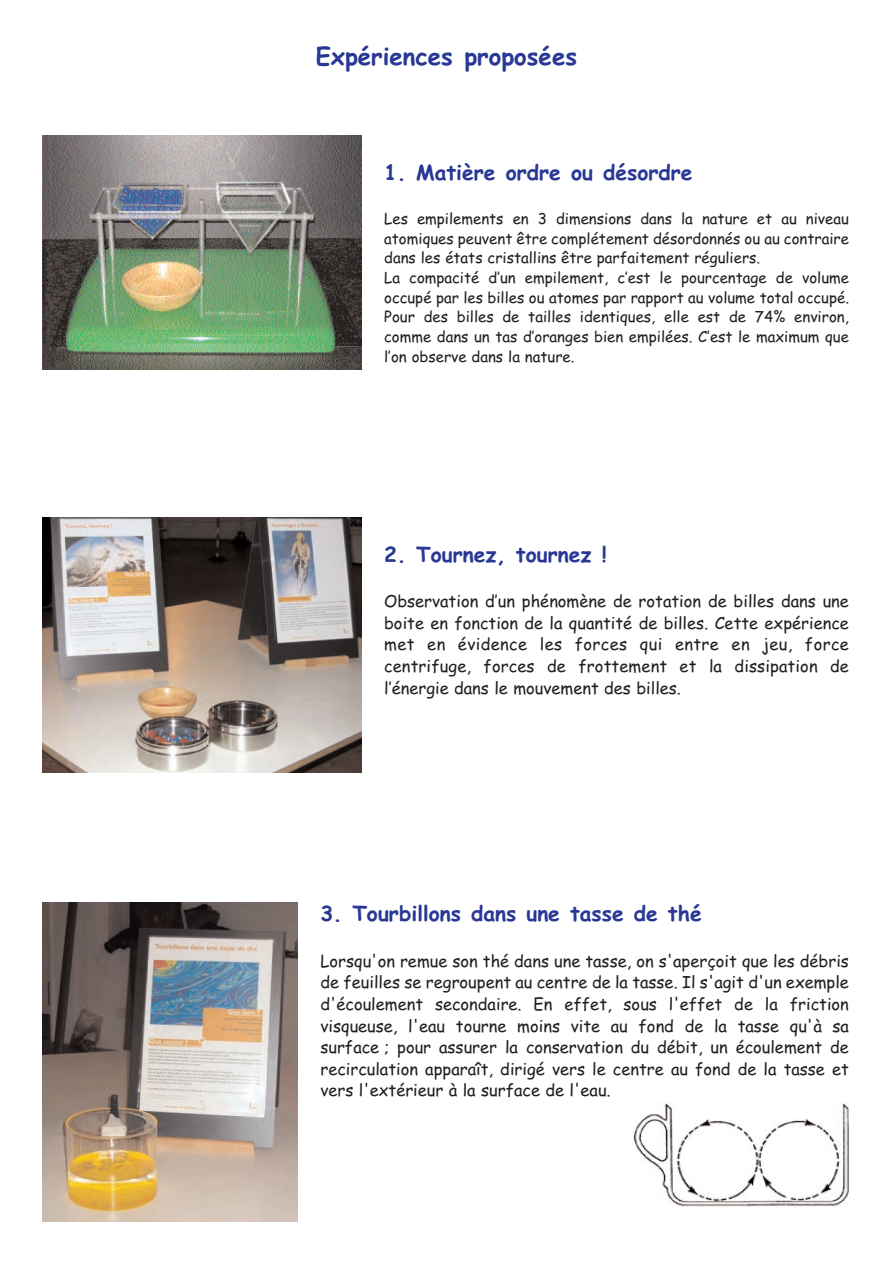
<style>
.page{position:relative;width:893px;height:1263px;background:#fff}
.page>*{position:absolute;margin:0;border:0;box-sizing:border-box;transform-origin:0 0}
.t1{font:700 24px "Comic Sans MS";color:#293795}
.t2{font:700 21px "Comic Sans MS";color:#293795}
.t3{font:16.5px/21.6px "Comic Sans MS";color:#231f20;text-align:justify}
.t4{font:15px/19.6px "Comic Sans MS";color:#231f20}
</style>
<div class="page">
<img style="left:43px;top:136px;width:318px;height:234px">
<img style="left:43px;top:903px;width:255px;height:319px">
<img style="left:633px;top:1103px;width:216px;height:104px">
<img style="left:43px;top:518px;width:318px;height:255px">
<h1 class="t1" style="left:316px;top:42px;width:263px">Expériences proposées</h1>
<p class="t2" style="left:384px;top:160px;width:310px">1. Matière ordre ou désordre</p>
<p class="t4" style="left:384px;top:209px;width:466px">Les empilements en 3 dimensions dans la nature et au niveau atomiques peuvent être complétement désordonnés ou au contraire dans les états cristallins être parfaitement réguliers.<br>La compacité d’un empilement, c’est le pourcentage de volume occupé par les billes ou atomes par rapport au volume total occupé.<br>Pour des billes de tailles identiques, elle est de 74% environ, comme dans un tas d’oranges bien empilées. C’est le maximum que l’on observe dans la nature.</p>
<p class="t2" style="left:384px;top:542px;width:224px">2. Tournez, tournez !</p>
<p class="t3" style="left:384px;top:591px;width:466px">Observation d’un phénomène de rotation de billes dans une boite en fonction de la quantité de billes. Cette expérience met en évidence les forces qui entre en jeu, force centrifuge, forces de frottement et la dissipation de l’énergie dans le mouvement des billes.</p>
<p class="t2" style="left:320px;top:902px;width:383px">3. Tourbillons dans une tasse de thé</p>
<p class="t3" style="left:320px;top:950px;width:530px">Lorsqu'on remue son thé dans une tasse, on s'aperçoit que les débris de feuilles se regroupent au centre de la tasse. Il s'agit d'un exemple d'écoulement secondaire. En effet, sous l'effet de la friction visqueuse, l'eau tourne moins vite au fond de la tasse qu'à sa surface ; pour assurer la conservation du débit, un écoulement de recirculation apparaît, dirigé vers le centre au fond de la tasse et vers l'extérieur à la surface de l'eau.</p>
</div>
